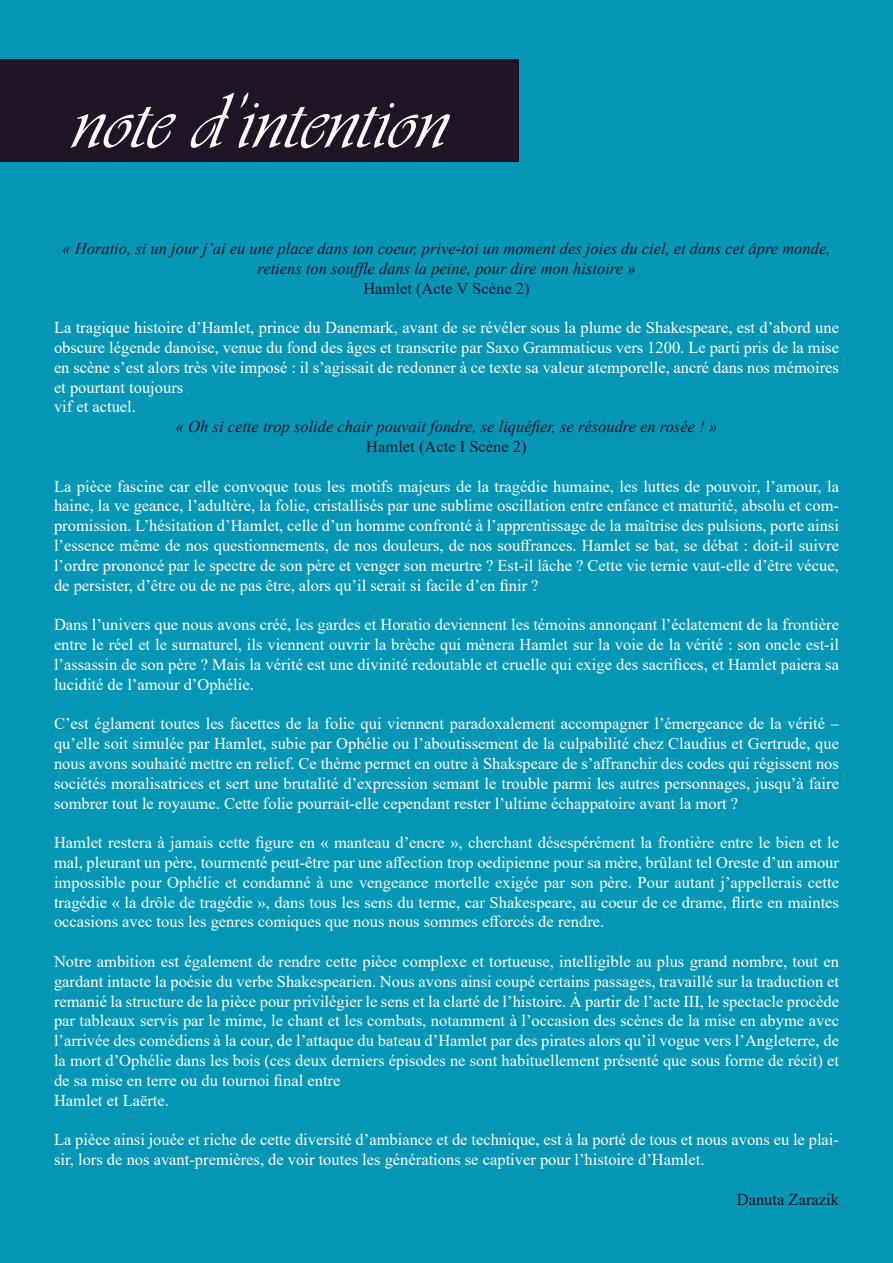
<style>
.page{position:relative;width:893px;height:1263px;background:#0697b6}
.page>*{position:absolute;margin:0;border:0;box-sizing:border-box;transform-origin:0 0}
.t1{font:82.5px "Vivaldii";color:#fff}
.t2{font:16.5px/19.8px "Times New Roman";color:#fff;text-align:justify}
.t3{font:italic 16.5px/19.8px "Times New Roman";color:#201527;text-align:center}
.t4{font:16.5px "Times New Roman";color:#201527}
</style>
<div class="page">
<div style="left:0;top:60px;width:519px;height:102px;background:#201527"></div>
<h1 class="t1" style="left:71px;top:73px;width:378px">note d’intention</h1>
<p class="t3" style="left:63px;top:238px;width:769px">« Horatio, si un jour j’ai eu une place dans ton coeur, prive-toi un moment des joies du ciel, et dans cet âpre monde, retiens ton souffle dans la peine, pour dire mon histoire »</p>
<p class="t4" style="left:363px;top:276px;width:168px">Hamlet (Acte V Scène 2)</p>
<p class="t2" style="left:54px;top:317px;width:786px;text-align:left">La tragique histoire d’Hamlet, prince du Danemark, avant de se révéler sous la plume de Shakespeare, est d’abord une obscure légende danoise, venue du fond des âges et transcrite par Saxo Grammaticus vers 1200. Le parti pris de la mise en scène s’est alors très vite imposé : il s’agissait de redonner à ce texte sa valeur atemporelle, ancré dans nos mémoires et pourtant toujours<br>vif et actuel.</p>
<p class="t3" style="left:176px;top:416px;width:543px">« Oh si cette trop solide chair pouvait fondre, se liquéfier, se résoudre en rosée ! »</p>
<p class="t4" style="left:366px;top:435px;width:162px">Hamlet (Acte I Scène 2)</p>
<p class="t2" style="left:54px;top:476px;width:786px">La pièce fascine car elle convoque tous les motifs majeurs de la tragédie humaine, les luttes de pouvoir, l’amour, la haine, la ve geance, l’adultère, la folie, cristallisés par une sublime oscillation entre enfance et maturité, absolu et com&shy;promission. L’hésitation d’Hamlet, celle d’un homme confronté à l’apprentissage de la maîtrise des pulsions, porte ainsi l’essence même de nos questionnements, de nos douleurs, de nos souffrances. Hamlet se bat, se débat : doit-il suivre l’ordre prononcé par le spectre de son père et venger son meurtre ? Est-il lâche ? Cette vie ternie vaut-elle d’être vécue, de persister, d’être ou de ne pas être, alors qu’il serait si facile d’en finir ?</p>
<p class="t2" style="left:54px;top:614px;width:786px">Dans l’univers que nous avons créé, les gardes et Horatio deviennent les témoins annonçant l’éclatement de la frontière entre le réel et le surnaturel, ils viennent ouvrir la brèche qui mènera Hamlet sur la voie de la vérité : son oncle est-il l’assassin de son père ? Mais la vérité est une divinité redoutable et cruelle qui exige des sacrifices, et Hamlet paiera sa lucidité de l’amour d’Ophélie.</p>
<p class="t2" style="left:54px;top:713px;width:786px">C’est églament toutes les facettes de la folie qui viennent paradoxalement accompagner l’émergeance de la vérité ‒ qu’elle soit simulée par Hamlet, subie par Ophélie ou l’aboutissement de la culpabilité chez Claudius et Gertrude, que nous avons souhaité mettre en relief. Ce thème permet en outre à Shakspeare de s’affranchir des codes qui régissent nos sociétés moralisatrices et sert une brutalité d’expression semant le trouble parmi les autres personnages, jusqu’à faire sombrer tout le royaume. Cette folie pourrait-elle cependant rester l’ultime échappatoire avant la mort ?</p>
<p class="t2" style="left:54px;top:832px;width:786px">Hamlet restera à jamais cette figure en « manteau d’encre », cherchant désespérément la frontière entre le bien et le mal, pleurant un père, tourmenté peut-être par une affection trop oedipienne pour sa mère, brûlant tel Oreste d’un amour impossible pour Ophélie et condamné à une vengeance mortelle exigée par son père. Pour autant j’appellerais cette tragédie « la drôle de tragédie », dans tous les sens du terme, car Shakespeare, au coeur de ce drame, flirte en maintes occasions avec tous les genres comiques que nous nous sommes efforcés de rendre.</p>
<p class="t2" style="left:54px;top:951px;width:786px;text-align:left">Notre ambition est également de rendre cette pièce complexe et tortueuse, intelligible au plus grand nombre, tout en gardant intacte la poésie du verbe Shakespearien. Nous avons ainsi coupé certains passages, travaillé sur la traduction et remanié la structure de la pièce pour privilégier le sens et la clarté de l’histoire. À partir de l’acte III, le spectacle procède par tableaux servis par le mime, le chant et les combats, notamment à l’occasion des scènes de la mise en abyme avec l’arrivée des comédiens à la cour, de l’attaque du bateau d’Hamlet par des pirates alors qu’il vogue vers l’Angleterre, de la mort d’Ophélie dans les bois (ces deux derniers épisodes ne sont habituellement présenté que sous forme de récit) et de sa mise en terre ou du tournoi final entre<br>Hamlet et Laërte.</p>
<p class="t2" style="left:54px;top:1129px;width:786px">La pièce ainsi jouée et riche de cette diversité d’ambiance et de technique, est à la porté de tous et nous avons eu le plai&shy;sir, lors de nos avant-premières, de voir toutes les générations se captiver pour l’histoire d’Hamlet.</p>
<p class="t4" style="left:737px;top:1187px;width:104px">Danuta Zarazik</p>
</div>
